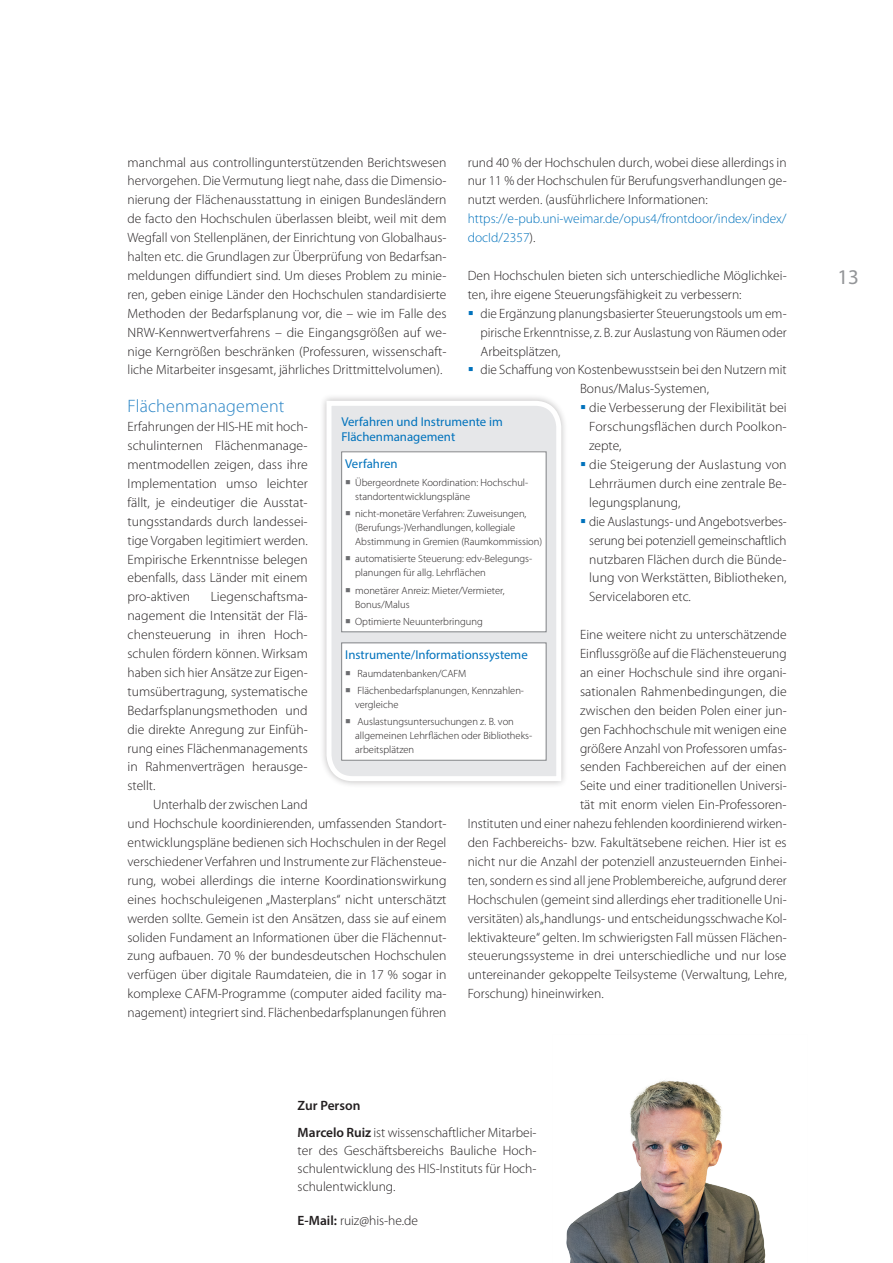
<style>
.page{position:relative;width:893px;height:1263px;background:#fff}
.page>*{position:absolute;margin:0;border:0;box-sizing:border-box;transform-origin:0 0}
.t1{font:21px "Myriad Pro";color:#939598}
.Zwischenüberschrift{font:300 18px "Myriad Pro";letter-spacing:.01em;color:#2783c5}
.Fliesstext{font:300 13.5px/18.9px "Myriad Pro";color:#231f20;text-align:justify}
.Fliesstext_mit_Erstz{font:300 13.5px/18.9px "Myriad Pro";color:#231f20}
.Fliesstext_mit_Erstz-2{font:300 13.5px/18.9px "Myriad Pro";color:#0072bc}
.Fliesstext-2{font:600 13.5px "Myriad Pro";color:#231f20}
.Ü_Instrumente{font:12.9px/15.5px "Myriad Pro";color:#0072bc}
.t2{font:300 10.5px/14px "Myriad Pro";color:#231f20}
.s1{color:#231f20}
.s2{font-weight:600}
</style>
<div class="page">
<img style="left:566px;top:1080px;width:200px;height:183px">
<div style="left:320px;top:394px;width:249px;height:394px;background:#f8f7f8"></div>
<svg style="left:324px;top:398px;width:240px;height:386px"></svg>
<div style="left:342px;top:452px;width:204px;height:180px;background:#fff"></div>
<div style="left:341px;top:451px;width:205px;height:181px;border:1px solid #808285"></div>
<div style="left:342px;top:643px;width:204px;height:117px;background:#fff"></div>
<p class="Fliesstext" style="left:128px;top:152px;width:320px">manchmal aus controllingunterstützenden Berichtswesen hervorgehen. Die Vermutung liegt nahe, dass die Dimensio&shy;nierung der Flächenausstattung in einigen Bundesländern de facto den Hochschulen überlassen bleibt, weil mit dem Wegfall von Stellenplänen, der Einrichtung von Globalhaus&shy;halten etc. die Grundlagen zur Überprüfung von Bedarfsan&shy;meldungen diffundiert sind. Um dieses Problem zu minie&shy;ren, geben einige Länder den Hochschulen standardisierte Methoden der Bedarfsplanung vor, die – wie im Falle des NRW-Kennwertverfahrens – die Eingangsgrößen auf we&shy;nige Kerngrößen beschränken (Professuren, wissenschaft&shy;liche Mitarbeiter insgesamt, jährliches Drittmittelvolumen).</p>
<p class="Zwischenüberschrift" style="left:128px;top:395px;width:158px">Flächenmanagement</p>
<p class="Fliesstext" style="left:128px;top:417px;width:182px">Erfahrungen der HIS-HE mit hoch&shy;schulinternen Flächenmanage&shy;mentmodellen zeigen, dass ihre Implementation umso leichter fällt, je eindeutiger die Ausstat&shy;tungsstandards durch landessei&shy;tige Vorgaben legitimiert werden.<br>Empirische Erkenntnisse belegen ebenfalls, dass Länder mit einem pro-aktiven</p>
<p class="Fliesstext_mit_Erstz" style="left:468px;top:152px;width:320px;text-align:justify">rund 40 % der Hochschulen durch, wobei diese allerdings in nur 11 % der Hochschulen für Berufungsverhandlungen ge&shy;nutzt werden. (ausführlichere Informationen:</p>
<p class="Fliesstext_mit_Erstz-2" style="left:468px;top:209px;width:320px">https://e-pub.uni-weimar.de/opus4/frontdoor/index/index/ docId/2357<span class="s1">).</span></p>
<p class="Fliesstext" style="left:468px;top:266px;width:320px">Den Hochschulen bieten sich unterschiedliche Möglichkei&shy;ten, ihre eigene Steuerungsfähigkeit zu verbessern:</p>
<p class="Fliesstext" style="left:480px;top:304px;width:308px">die Ergänzung planungsbasierter Steuerungstools um em&shy;pirische Erkenntnisse, z. B. zur Auslastung von Räumen oder Arbeitsplätzen,</p>
<p class="Fliesstext" style="left:580px;top:360px;width:208px;text-indent:-100px">die Schaffung von Kostenbewusstsein bei den Nutzern mit<br>Bonus/Malus-Systemen,</p>
<p class="Fliesstext" style="left:589px;top:398px;width:199px">die Verbesserung der Flexibilität bei Forschungsflächen durch Poolkon&shy;zepte,</p>
<p class="Fliesstext" style="left:589px;top:455px;width:199px">die Steigerung der Auslastung von Lehrräumen durch eine zentrale Be&shy;legungsplanung,</p>
<p class="Fliesstext" style="left:589px;top:512px;width:199px">die Auslastungs- und Angebotsverbes&shy;serung bei potenziell gemeinschaftlich nutzbaren Flächen durch die Bünde&shy;lung von Werkstätten, Bibliotheken, Servicelaboren etc.</p>
<p class="Fliesstext" style="left:580px;top:625px;width:208px">Eine weitere nicht zu unterschätzende</p>
<p class="Fliesstext" style="left:580px;top:644px;width:208px">Einflussgröße auf die Flächensteuerung</p>
<p class="Fliesstext" style="left:580px;top:663px;width:208px">an einer Hochschule sind ihre organi-</p>
<p class="Fliesstext" style="left:580px;top:682px;width:208px">sationalen Rahmenbedingungen, die</p>
<p class="Fliesstext" style="left:580px;top:701px;width:208px">zwischen den beiden Polen einer jun-</p>
<p class="Fliesstext" style="left:580px;top:719px;width:208px">gen Fachhochschule mit wenigen eine</p>
<p class="Fliesstext" style="left:580px;top:738px;width:208px">größere Anzahl von Professoren umfas-</p>
<p class="Fliesstext" style="left:580px;top:757px;width:208px">senden Fachbereichen auf der einen</p>
<p class="Fliesstext" style="left:580px;top:776px;width:208px">Seite und einer traditionellen Universi-</p>
<p class="Fliesstext" style="left:580px;top:795px;width:208px">tät mit enorm vielen Ein-Professoren-</p>
<p class="Fliesstext" style="left:468px;top:814px;width:320px">Instituten und einer nahezu fehlenden koordinierend wirken-</p>
<p class="Fliesstext" style="left:468px;top:833px;width:320px">den Fachbereichs- bzw. Fakultätsebene reichen. Hier ist es</p>
<p class="Fliesstext" style="left:468px;top:852px;width:320px">nicht nur die Anzahl der potenziell anzusteuernden Einhei-</p>
<p class="Fliesstext" style="left:468px;top:871px;width:320px">ten, sondern es sind all jene Problembereiche, aufgrund derer</p>
<p class="Fliesstext" style="left:468px;top:890px;width:320px">Hochschulen (gemeint sind allerdings eher traditionelle Uni-</p>
<p class="Fliesstext" style="left:468px;top:908px;width:320px">versitäten) als „handlungs- und entscheidungsschwache Kol-</p>
<p class="Fliesstext" style="left:468px;top:927px;width:320px">lektivakteure“ gelten. Im schwierigsten Fall müssen Flächen-</p>
<p class="Fliesstext" style="left:468px;top:946px;width:320px">steuerungssysteme in drei unterschiedliche und nur lose</p>
<p class="Fliesstext" style="left:468px;top:965px;width:320px">untereinander gekoppelte Teilsysteme (Verwaltung, Lehre,</p>
<p class="Fliesstext" style="left:468px;top:984px;width:137px">Forschung) hineinwirken.</p>
<p class="Ü_Instrumente" style="left:341px;top:414px;width:163px">Verfahren und Instrumente im<br>Flächenmanagement</p>
<p class="Ü_Instrumente" style="left:345px;top:456px;width:54px">Verfahren</p>
<p class="t2" style="left:355px;top:475px;width:175px">Übergeordnete Koordination: Hochschul&shy;standortentwicklungspläne</p>
<p class="t2" style="left:355px;top:506px;width:189px">nicht-monetäre Verfahren: Zuweisungen, (Berufungs-)Verhandlungen, kollegiale<br>Abstimmung in Gremien (Raumkommission)</p>
<p class="t2" style="left:355px;top:552px;width:179px">automatisierte Steuerung: edv-Belegungs&shy;planungen für allg. Lehrflächen</p>
<p class="t2" style="left:355px;top:583px;width:151px">monetärer Anreiz: Mieter/Vermieter,<br>Bonus/Malus</p>
<p class="t2" style="left:355px;top:614px;width:129px">Optimierte Neuunterbringung</p>
<p class="Ü_Instrumente" style="left:345px;top:647px;width:184px">Instrumente/Informationssysteme</p>
<p class="t2" style="left:357px;top:666px;width:110px">Raumdatenbanken/CAFM</p>
<p class="t2" style="left:355px;top:683px;width:170px">Flächenbedarfsplanungen, Kennzahlen&shy;vergleiche</p>
<p class="t2" style="left:355px;top:715px;width:178px">Auslastungsuntersuchungen z. B. von allgemeinen Lehrflächen oder Bibliotheks&shy;arbeitsplätzen</p>
<p class="Fliesstext" style="left:128px;top:587px;width:182px;text-indent:83px">Liegenschaftsma&shy;nagement die Intensität der Flä&shy;chensteuerung in ihren Hoch&shy;schulen fördern können. Wirksam haben sich hier Ansätze zur Eigen&shy;tumsübertragung, systematische Bedarfsplanungsmethoden und die direkte Anregung zur Einfüh&shy;rung eines Flächenmanagements in Rahmenverträgen herausge&shy;stellt.</p>
<p class="Fliesstext_mit_Erstz" style="left:128px;top:795px;width:320px;text-indent:26px">Unterhalb der zwischen Land<br>und Hochschule koordinierenden, umfassenden Standort&shy;entwicklungspläne bedienen sich Hochschulen in der Regel verschiedener Verfahren und Instrumente zur Flächensteue&shy;rung, wobei allerdings die interne Koordinationswirkung eines hochschuleigenen „Masterplans“ nicht unterschätzt werden sollte. Gemein ist den Ansätzen, dass sie auf einem soliden Fundament an Informationen über die Flächennut&shy;zung aufbauen. 70 % der bundesdeutschen Hochschulen verfügen über digitale Raumdateien, die in 17 % sogar in komplexe CAFM-Programme (computer aided facility ma&shy;nagement) integriert sind. Flächenbedarfsplanungen führen</p>
<p class="Fliesstext-2" style="left:298px;top:1097px;width:64px">Zur Person</p>
<p class="Fliesstext" style="left:298px;top:1123px;width:240px;line-height:18px"><span class="s2">Marcelo Ruiz</span> ist wissenschaftlicher Mitarbei&shy;ter des Geschäftsbereichs Bauliche Hoch&shy;schulentwicklung des HIS-Instituts für Hoch&shy;schulentwicklung.</p>
<p class="Fliesstext" style="left:298px;top:1211px;width:122px"><span class="s2">E-Mail:</span> ruiz@his-he.de</p>
<h1 class="t1" style="left:837px;top:264px;width:23px">13</h1>
</div>
